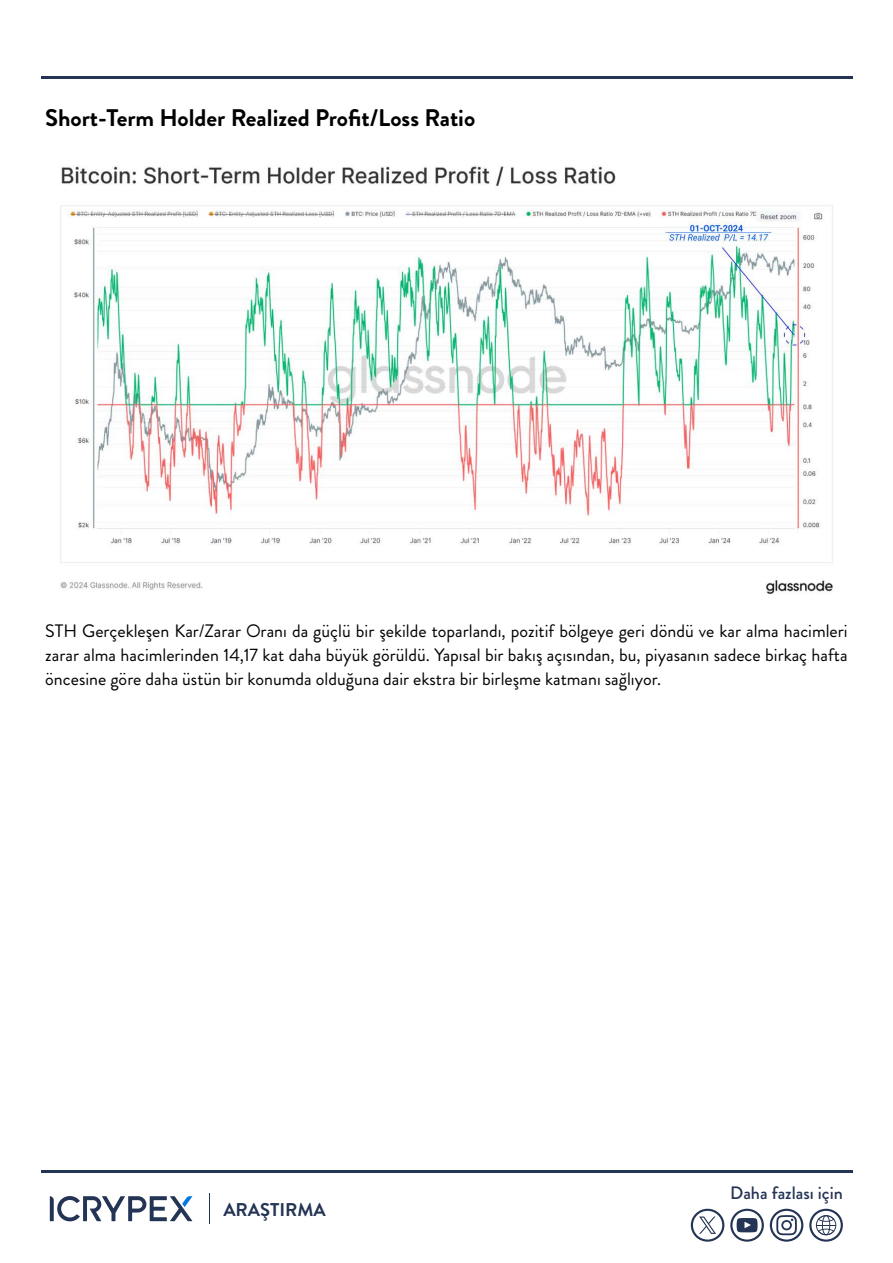
<style>
.page{position:relative;width:893px;height:1263px;background:#fff}
.page>*{position:absolute;margin:0;border:0;box-sizing:border-box;transform-origin:0 0}
.t1{font:700 24px "Brandon Grotesque";color:#000}
.t2{font:700 18.45px "Brandon Grotesque";color:#243454}
.t3{font:18px/24px "Brandon Grotesque";color:#000;text-align:justify}
.t4{font:500 18px "Brandon Grotesque";color:#243454}
</style>
<div class="page">
<hr style="left:41px;top:1170px;width:811px;height:2px;background:#243454">
<hr style="left:41px;top:76px;width:811px;height:2px;background:#243454">
<svg style="left:50px;top:1196px;width:142px;height:26px"></svg>
<hr style="left:209px;top:1193px;width:1px;height:31px;background:#243454">
<svg style="left:809px;top:1209px;width:34px;height:33px"></svg>
<svg style="left:770px;top:1209px;width:33px;height:33px"></svg>
<svg style="left:730px;top:1209px;width:34px;height:33px"></svg>
<svg style="left:691px;top:1209px;width:33px;height:33px"></svg>
<img style="left:60px;top:166px;width:773px;height:428px">
<h1 class="t1" style="left:45px;top:101px;width:431px">Short-Term Holder Realized Profit/Loss Ratio</h1>
<p class="t3" style="left:45px;top:619px;width:804px">STH Gerçekleşen Kar/Zarar Oranı da güçlü bir şekilde toparlandı, pozitif bölgeye geri döndü ve kar alma hacimleri zarar alma hacimlerinden 14,17 kat daha büyük görüldü. Yapısal bir bakış açısından, bu, piyasanın sadece birkaç hafta öncesine göre daha üstün bir konumda olduğuna dair ekstra bir birleşme katmanı sağlıyor.</p>
<p class="t2" style="left:223px;top:1197px;width:104px">ARAŞTIRMA</p>
<p class="t4" style="left:730px;top:1181px;width:114px">Daha fazlası için</p>
</div>
